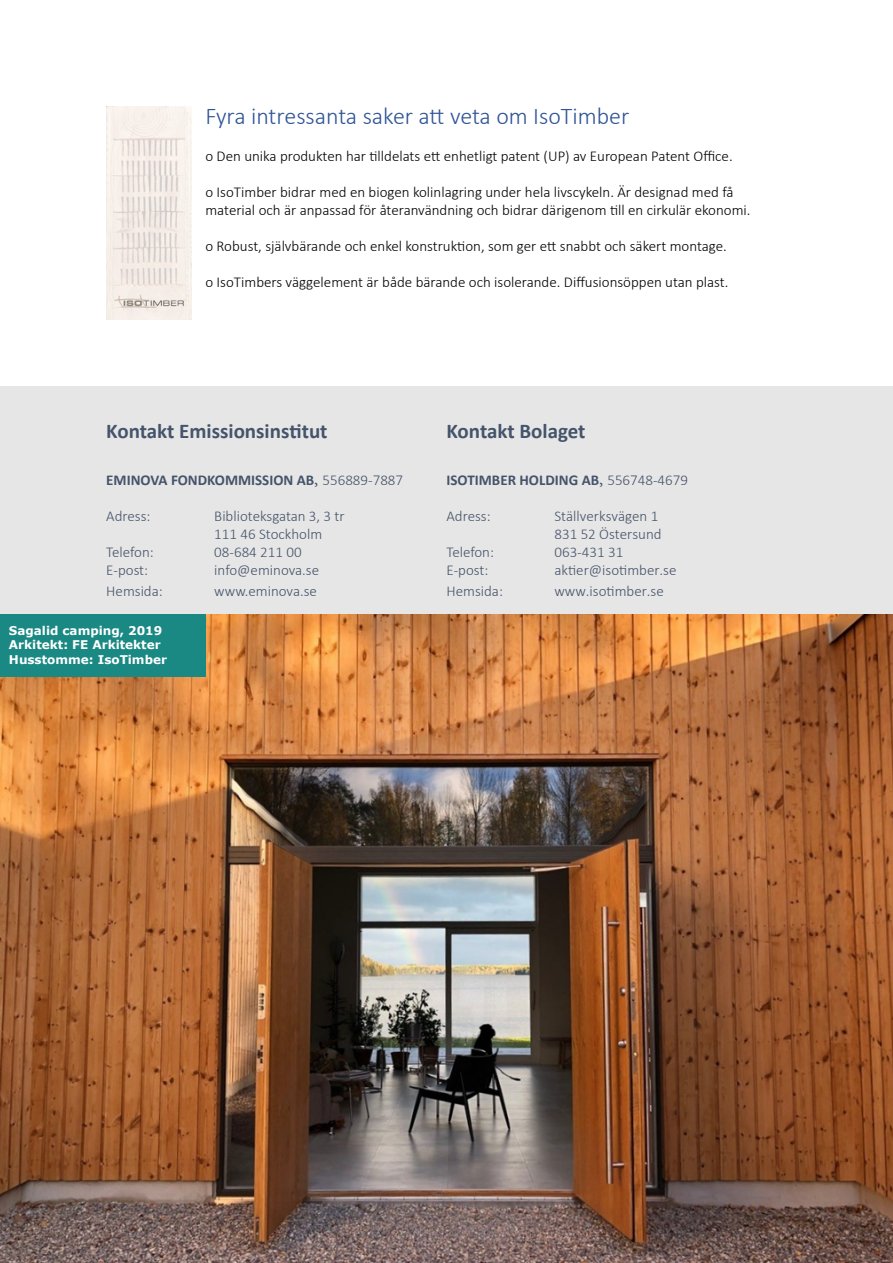
<style>
.page{position:relative;width:893px;height:1263px;background:#fff}
.page>*{position:absolute;margin:0;border:0;box-sizing:border-box;transform-origin:0 0}
.t1{font:300 24px "Calibri";color:#2f5496}
.t2{font:700 21px "Calibri";color:#44546a}
.t3{font:300 15px/18px "Calibri";color:#000}
.t4{font:300 15px/18px "Calibri";color:#44546a}
.t5{font:700 15px "Calibri";color:#44546a}
.t6{font:700 12px/14.4px "Verdana";color:#fff}
.s1{font-family:"Minion Pro";font-weight:400;font-size:18px}
.s2{font-weight:300}
</style>
<div class="page">
<div style="left:0;top:386px;width:893px;height:228px;background:#e7e6e6"></div>
<img style="left:106px;top:106px;width:86px;height:213px">
<img style="left:0;top:614px;width:893px;height:649px">
<div style="left:0;top:614px;width:205px;height:63px;background:#1a8883"></div>
<h1 class="t1" style="left:205px;top:101px;width:425px">Fyra intressanta saker att veta om IsoTimber</h1>
<p class="t3" style="left:205px;top:147px;width:529px">o Den unika produkten har tilldelats ett enhetligt patent (UP) av European Patent Office.</p>
<p class="t3" style="left:205px;top:183px;width:547px">o IsoTimber bidrar med en biogen kolinlagring under hela livscykeln. Är designad med få material och är anpassad för återanvändning och bidrar därigenom till en cirkulär ekonomi.</p>
<p class="t3" style="left:205px;top:237px;width:523px">o Robust, självbärande och enkel konstruktion, som ger ett snabbt och säkert montage.</p>
<p class="t3" style="left:205px;top:273px;width:524px">o IsoTimbers väggelement är både bärande och isolerande. Diffusionsöppen utan plast.</p>
<h2 class="t2" style="left:106px;top:416px;width:223px">Kontakt Emissionsinstitut</h2>
<p class="t5" style="left:106px;top:469px;width:298px">EMINOVA FONDKOMMISSION AB<span class="s1">,</span> <span class="s2">556889-7887</span></p>
<p class="t4" style="left:106px;top:506px;width:46px">Adress:</p>
<p class="t4" style="left:214px;top:506px;width:132px">Biblioteksgatan 3, 3 tr<br>111 46 Stockholm</p>
<p class="t4" style="left:106px;top:542px;width:49px">Telefon:</p>
<p class="t4" style="left:214px;top:542px;width:89px">08-684 211 00</p>
<p class="t4" style="left:106px;top:560px;width:43px">E-post:</p>
<p class="t4" style="left:214px;top:560px;width:106px">info@eminova.se</p>
<p class="t4" style="left:106px;top:582px;width:58px">Hemsida:</p>
<p class="t4" style="left:214px;top:582px;width:104px">www.eminova.se</p>
<p class="t6" style="left:9px;top:623px;width:160px">Sagalid camping, 2019<br>Arkitekt: FE Arkitekter<br>Husstomme: IsoTimber</p>
<h2 class="t2" style="left:446px;top:416px;width:140px">Kontakt Bolaget</h2>
<p class="t5" style="left:446px;top:469px;width:243px">ISOTIMBER HOLDING AB<span class="s1">,</span> <span class="s2">556748-4679</span></p>
<p class="t4" style="left:446px;top:506px;width:46px">Adress:</p>
<p class="t4" style="left:554px;top:506px;width:109px">Ställverksvägen 1<br>831 52 Östersund</p>
<p class="t4" style="left:446px;top:542px;width:49px">Telefon:</p>
<p class="t4" style="left:554px;top:542px;width:70px">063-431 31</p>
<p class="t4" style="left:446px;top:560px;width:43px">E-post:</p>
<p class="t4" style="left:554px;top:560px;width:123px">aktier@isotimber.se</p>
<p class="t4" style="left:446px;top:582px;width:58px">Hemsida:</p>
<p class="t4" style="left:554px;top:582px;width:111px">www.isotimber.se</p>
</div>
